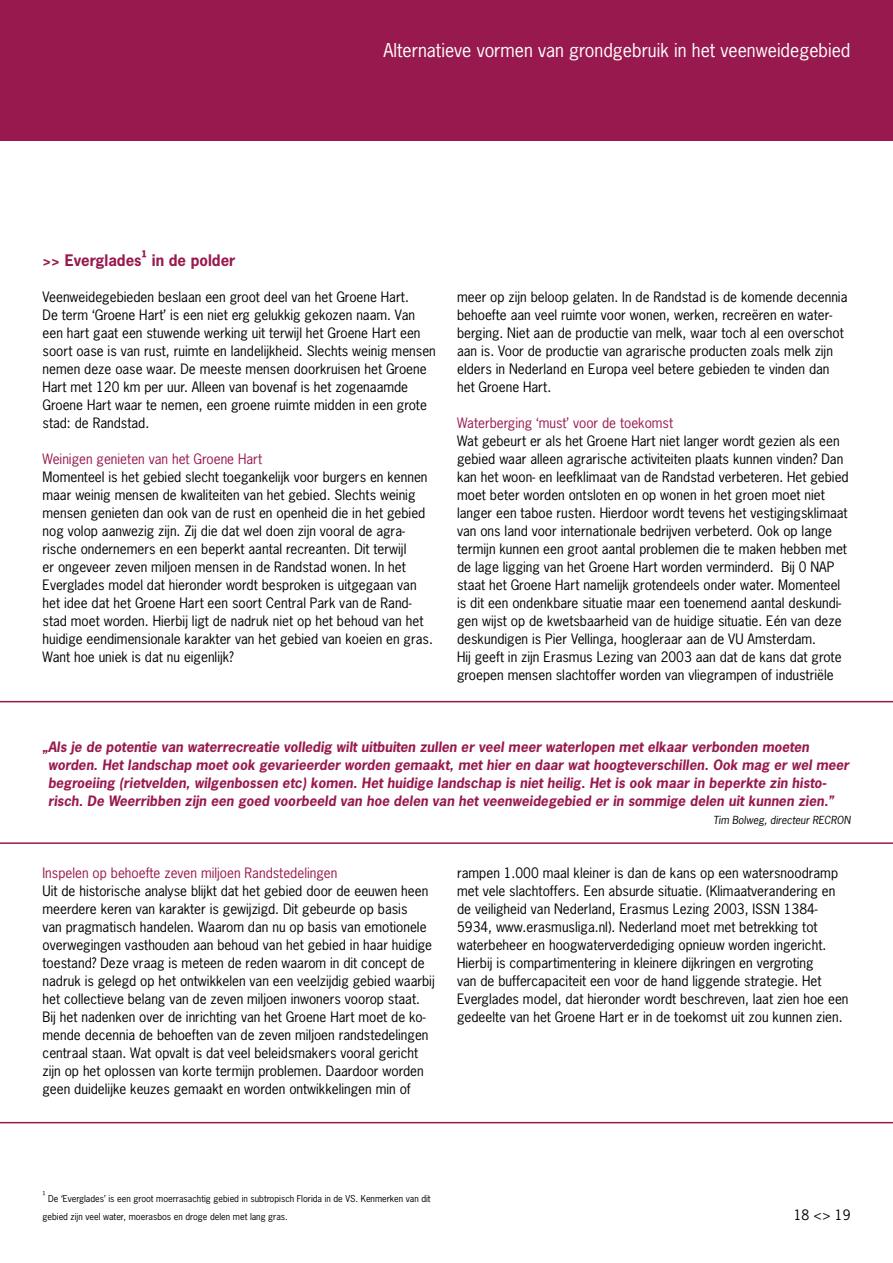
<style>
.page{position:relative;width:893px;height:1263px;background:#fff}
.page>*{position:absolute;margin:0;border:0;box-sizing:border-box;transform-origin:0 0}
.t1{font:18px "News Gothic Std";color:#fff}
.t2{font:700 15px "News Gothic Std";color:#98194e}
.t3{font:13.5px/18px "News Gothic";color:#000}
.t4{font:italic 700 13.5px/18px "News Gothic Std";color:#98194e}
.t5{font:13.5px "News Gothic Std";color:#98194e}
.t6{font:13.5px "News Gothic Std";color:#000}
.t7{font:italic 10.5px "News Gothic Std";color:#000}
.t8{font:9px/18px "News Gothic";color:#000}
</style>
<div class="page">
<div style="left:0;top:0;width:893px;height:140px;background:#98194e"></div>
<hr style="left:0;top:842px;width:893px;height:2px;background:#98194e">
<hr style="left:0;top:701px;width:893px;height:1px;background:#98194e">
<hr style="left:0;top:1122px;width:893px;height:1px;background:#98194e">
<p class="t1" style="left:383px;top:38px;width:468px">Alternatieve vormen van grondgebruik in het veenweidegebied</p>
<p class="t2" style="left:43px;top:251px;width:194px">&gt;&gt; Everglades¹ in de polder</p>
<p class="t3" style="left:43px;top:288px;width:395px">Veenweidegebieden beslaan een groot deel van het Groene Hart.<br>De term ‘Groene Hart’ is een niet erg gelukkig gekozen naam. Van een hart gaat een stuwende werking uit terwijl het Groene Hart een soort oase is van rust, ruimte en landelijkheid. Slechts weinig mensen nemen deze oase waar. De meeste mensen doorkruisen het Groene Hart met 120 km per uur. Alleen van bovenaf is het zogenaamde Groene Hart waar te nemen, een groene ruimte midden in een grote stad: de Randstad.</p>
<p class="t5" style="left:43px;top:451px;width:221px">Weinigen genieten van het Groene Hart</p>
<p class="t3" style="left:43px;top:468px;width:392px">Momenteel is het gebied slecht toegankelijk voor burgers en kennen maar weinig mensen de kwaliteiten van het gebied. Slechts weinig mensen genieten dan ook van de rust en openheid die in het gebied nog volop aanwezig zijn. Zij die dat wel doen zijn vooral de agra&shy;rische ondernemers en een beperkt aantal recreanten. Dit terwijl<br>er ongeveer zeven miljoen mensen in de Randstad wonen. In het Everglades model dat hieronder wordt besproken is uitgegaan van het idee dat het Groene Hart een soort Central Park van de Rand&shy;stad moet worden. Hierbij ligt de nadruk niet op het behoud van het huidige eendimensionale karakter van het gebied van koeien en gras.<br>Want hoe uniek is dat nu eigenlijk?</p>
<p class="t3" style="left:457px;top:288px;width:392px">meer op zijn beloop gelaten. In de Randstad is de komende decennia behoefte aan veel ruimte voor wonen, werken, recreëren en water&shy;berging. Niet aan de productie van melk, waar toch al een overschot aan is. Voor de productie van agrarische producten zoals melk zijn elders in Nederland en Europa veel betere gebieden te vinden dan het Groene Hart.</p>
<p class="t5" style="left:457px;top:415px;width:218px">Waterberging ‘must’ voor de toekomst</p>
<p class="t3" style="left:457px;top:432px;width:393px">Wat gebeurt er als het Groene Hart niet langer wordt gezien als een gebied waar alleen agrarische activiteiten plaats kunnen vinden? Dan kan het woon- en leefklimaat van de Randstad verbeteren. Het gebied moet beter worden ontsloten en op wonen in het groen moet niet langer een taboe rusten. Hierdoor wordt tevens het vestigingsklimaat van ons land voor internationale bedrijven verbeterd. Ook op lange termijn kunnen een groot aantal problemen die te maken hebben met de lage ligging van het Groene Hart worden verminderd. Bij 0 NAP staat het Groene Hart namelijk grotendeels onder water. Momenteel is dit een ondenkbare situatie maar een toenemend aantal deskundi&shy;gen wijst op de kwetsbaarheid van de huidige situatie. Eén van deze deskundigen is Pier Vellinga, hoogleraar aan de VU Amsterdam.</p>
<p class="t3" style="left:457px;top:648px;width:386px">Hij geeft in zijn Erasmus Lezing van 2003 aan dat de kans dat grote groepen mensen slachtoffer worden van vliegrampen of industriële</p>
<p class="t4" style="left:48px;top:738px;width:803px;text-indent:-6px">„ Als je de potentie van waterrecreatie volledig wilt uitbuiten zullen er veel meer waterlopen met elkaar verbonden moeten worden. Het landschap moet ook gevarieerder worden gemaakt, met hier en daar wat hoogteverschillen. Ook mag er wel meer begroeiing (rietvelden, wilgenbossen etc) komen. Het huidige landschap is niet heilig. Het is ook maar in beperkte zin histo&shy;risch. De Weerribben zijn een goed voorbeeld van hoe delen van het veenweidegebied er in sommige delen uit kunnen zien.”</p>
<p class="t7" style="left:713px;top:814px;width:139px">Tim Bolweg, directeur RECRON</p>
<p class="t5" style="left:43px;top:865px;width:296px">Inspelen op behoefte zeven miljoen Randstedelingen</p>
<p class="t3" style="left:43px;top:882px;width:394px">Uit de historische analyse blijkt dat het gebied door de eeuwen heen meerdere keren van karakter is gewijzigd. Dit gebeurde op basis<br>van pragmatisch handelen. Waarom dan nu op basis van emotionele overwegingen vasthouden aan behoud van het gebied in haar huidige toestand? Deze vraag is meteen de reden waarom in dit concept de nadruk is gelegd op het ontwikkelen van een veelzijdig gebied waarbij het collectieve belang van de zeven miljoen inwoners voorop staat.<br>Bij het nadenken over de inrichting van het Groene Hart moet de ko&shy;mende decennia de behoeften van de zeven miljoen randstedelingen centraal staan. Wat opvalt is dat veel beleidsmakers vooral gericht zijn op het oplossen van korte termijn problemen. Daardoor worden geen duidelijke keuzes gemaakt en worden ontwikkelingen min of</p>
<p class="t3" style="left:457px;top:864px;width:382px">rampen 1.000 maal kleiner is dan de kans op een watersnoodramp met vele slachtoffers. Een absurde situatie. (Klimaatverandering en de veiligheid van Nederland, Erasmus Lezing 2003, ISSN 1384- 5934, www.erasmusliga.nl). Nederland moet met betrekking tot waterbeheer en hoogwaterverdediging opnieuw worden ingericht.</p>
<p class="t3" style="left:457px;top:954px;width:393px">Hierbij is compartimentering in kleinere dijkringen en vergroting<br>van de buffercapaciteit een voor de hand liggende strategie. Het Everglades model, dat hieronder wordt beschreven, laat zien hoe een gedeelte van het Groene Hart er in de toekomst uit zou kunnen zien.</p>
<p class="t8" style="left:43px;top:1185px;width:5px">¹</p>
<p class="t8" style="left:43px;top:1190px;width:390px;text-indent:6px">De ‘Everglades’ is een groot moerrasachtig gebied in subtropisch Florida in de VS. Kenmerken van dit gebied zijn veel water, moerasbos en droge delen met lang gras.</p>
<p class="t6" style="left:794px;top:1207px;width:58px">18 &lt;&gt; 19</p>
</div>
